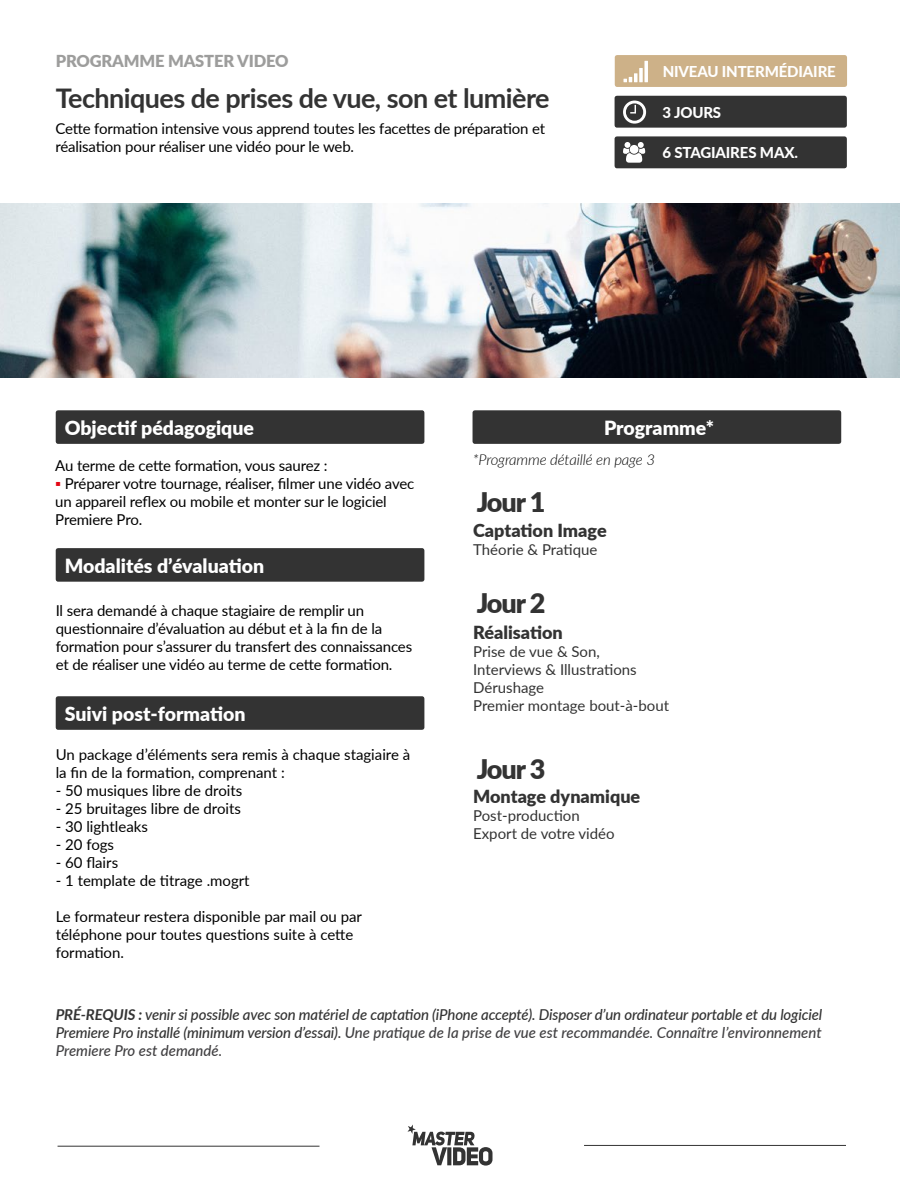
<style>
.page{position:relative;width:900px;height:1200px;background:#fff}
.page>*{position:absolute;margin:0;border:0;box-sizing:border-box;transform-origin:0 0}
.t1{font:700 27px "Lato";letter-spacing:-.02em;color:#333}
.t2{font:900 27px "Lato";letter-spacing:-.04em;color:#333}
.t3{font:900 19.5px "Lato";color:#fff}
.t4{font:900 18px "Lato";color:#333}
.t5{font:900 16.5px "Lato";letter-spacing:-.01em;color:#9d9d9c}
.t6{font:15px/18px "Lato";letter-spacing:-.01em;color:#000}
.t7{font:italic 500 15px/18px "Lato";color:#333;text-align:justify}
.t8{font:15px/18px "Lato";color:#333}
.t9{font:800 15px "Lato";letter-spacing:-.01em;color:#fff}
.t10{font:italic 300 15px "Lato";letter-spacing:-.01em;color:#000}
.s1{color:#e30613}
.s2{font-weight:700}
.s3{color:#414042}
</style>
<div class="page">
<hr style="left:58px;top:1146px;width:262px;height:1px;background:#333">
<svg style="left:407px;top:1125px;width:86px;height:41px"></svg>
<hr style="left:584px;top:1145px;width:262px;height:1px;background:#333">
<div style="left:58px;top:413px;width:364px;height:29px;background:#333"></div>
<div style="left:56px;top:410px;width:368px;height:34px;border:4px solid #333"></div>
<div style="left:58px;top:550px;width:364px;height:29px;background:#333"></div>
<div style="left:56px;top:548px;width:368px;height:34px;border:4px solid #333"></div>
<div style="left:58px;top:699px;width:364px;height:29px;background:#333"></div>
<div style="left:56px;top:696px;width:368px;height:34px;border:4px solid #333"></div>
<div style="left:615px;top:96px;width:232px;height:32px;background:#333;border:4px solid #333"></div>
<svg style="left:623px;top:101px;width:23px;height:23px"></svg>
<div style="left:615px;top:136px;width:232px;height:32px;background:#333;border:4px solid #333"></div>
<svg style="left:623px;top:142px;width:22px;height:21px"></svg>
<img style="left:0;top:203px;width:900px;height:175px">
<div style="left:615px;top:55px;width:232px;height:32px;background:#cdb188"></div>
<svg style="left:624px;top:73px;width:13px;height:9px"></svg>
<svg style="left:639px;top:68px;width:4px;height:14px"></svg>
<svg style="left:644px;top:61px;width:4px;height:21px"></svg>
<div style="left:475px;top:413px;width:364px;height:29px;background:#333"></div>
<div style="left:473px;top:410px;width:368px;height:34px;border:4px solid #333"></div>
<p class="t5" style="left:56px;top:49px;width:234px">PROGRAMME MASTER VIDEO</p>
<h1 class="t1" style="left:56px;top:78px;width:495px">Techniques de prises de vue, son et lumière</h1>
<p class="t6" style="left:55px;top:119px;width:491px">Cette formation intensive vous apprend toutes les facettes de préparation et réalisation pour réaliser une vidéo pour le web.</p>
<p class="t9" style="left:663px;top:60px;width:175px">NIVEAU INTERMÉDIAIRE</p>
<p class="t9" style="left:662px;top:101px;width:60px">3 JOURS</p>
<p class="t9" style="left:662px;top:142px;width:137px">6 STAGIAIRES MAX.</p>
<h2 class="t3" style="left:65px;top:413px;width:191px">Objectif pédagogique</h2>
<h2 class="t3" style="left:604px;top:413px;width:112px">Programme*</h2>
<p class="t6" style="left:55px;top:456px;width:274px">Au terme de cette formation, vous saurez :</p>
<p class="t6" style="left:55px;top:474px;width:361px"><span class="s1">▪</span> Préparer votre tournage, réaliser, filmer une vidéo avec un appareil reflex ou mobile et monter sur le logiciel<br>Premiere Pro.</p>
<h2 class="t3" style="left:65px;top:551px;width:201px">Modalités d’évaluation</h2>
<p class="t6" style="left:56px;top:601px;width:358px">Il sera demandé à chaque stagiaire de remplir un questionnaire d’évaluation au début et à la fin de la formation pour s’assurer du transfert des connaissances et de réaliser une vidéo au terme de cette formation.</p>
<h2 class="t3" style="left:65px;top:699px;width:182px">Suivi post-formation</h2>
<p class="t6" style="left:56px;top:745px;width:356px">Un package d’éléments sera remis à chaque stagiaire à la fin de la formation, comprenant :</p>
<p class="t6" style="left:56px;top:781px;width:188px">- 50 musiques libre de droits</p>
<p class="t6" style="left:56px;top:799px;width:187px">- 25 bruitages libre de droits</p>
<p class="t6" style="left:56px;top:817px;width:94px">- 30 lightleaks</p>
<p class="t6" style="left:56px;top:835px;width:60px">- 20 fogs</p>
<p class="t6" style="left:56px;top:853px;width:64px">- 60 flairs</p>
<p class="t6" style="left:56px;top:871px;width:195px">- 1 template de titrage .mogrt</p>
<p class="t6" style="left:56px;top:907px;width:308px">Le formateur restera disponible par mail ou par téléphone pour toutes questions suite à cette formation.</p>
<p class="t10" style="left:473px;top:449px;width:184px">*Programme détaillé en page 3</p>
<h1 class="t2" style="left:477px;top:482px;width:70px">Jour 1</h1>
<p class="t4" style="left:473px;top:517px;width:135px">Captation Image</p>
<p class="t8" style="left:473px;top:540px;width:126px">Théorie &amp; Pratique</p>
<h1 class="t2" style="left:477px;top:583px;width:70px">Jour 2</h1>
<p class="t4" style="left:473px;top:619px;width:91px">Réalisation</p>
<p class="t8" style="left:473px;top:642px;width:198px">Prise de vue &amp; Son,<br>Interviews &amp; Illustrations<br>Dérushage<br>Premier montage bout-à-bout</p>
<h1 class="t2" style="left:477px;top:749px;width:70px">Jour 3</h1>
<p class="t4" style="left:473px;top:783px;width:169px">Montage dynamique</p>
<p class="t8" style="left:473px;top:806px;width:143px">Post-production<br>Export de votre vidéo</p>
<p class="t7" style="left:56px;top:1005px;width:768px"><span class="s2">PRÉ-REQUIS :</span> venir si possible avec son matériel de captation (iPhone accepté). Disposer d’un ordinateur portable et du logiciel Premiere Pro installé (minimum version d’essai). <span class="s3">Une pratique de la prise de vue est recommandée. Connaître l’environnement Premiere Pro est demandé.</span></p>
</div>
